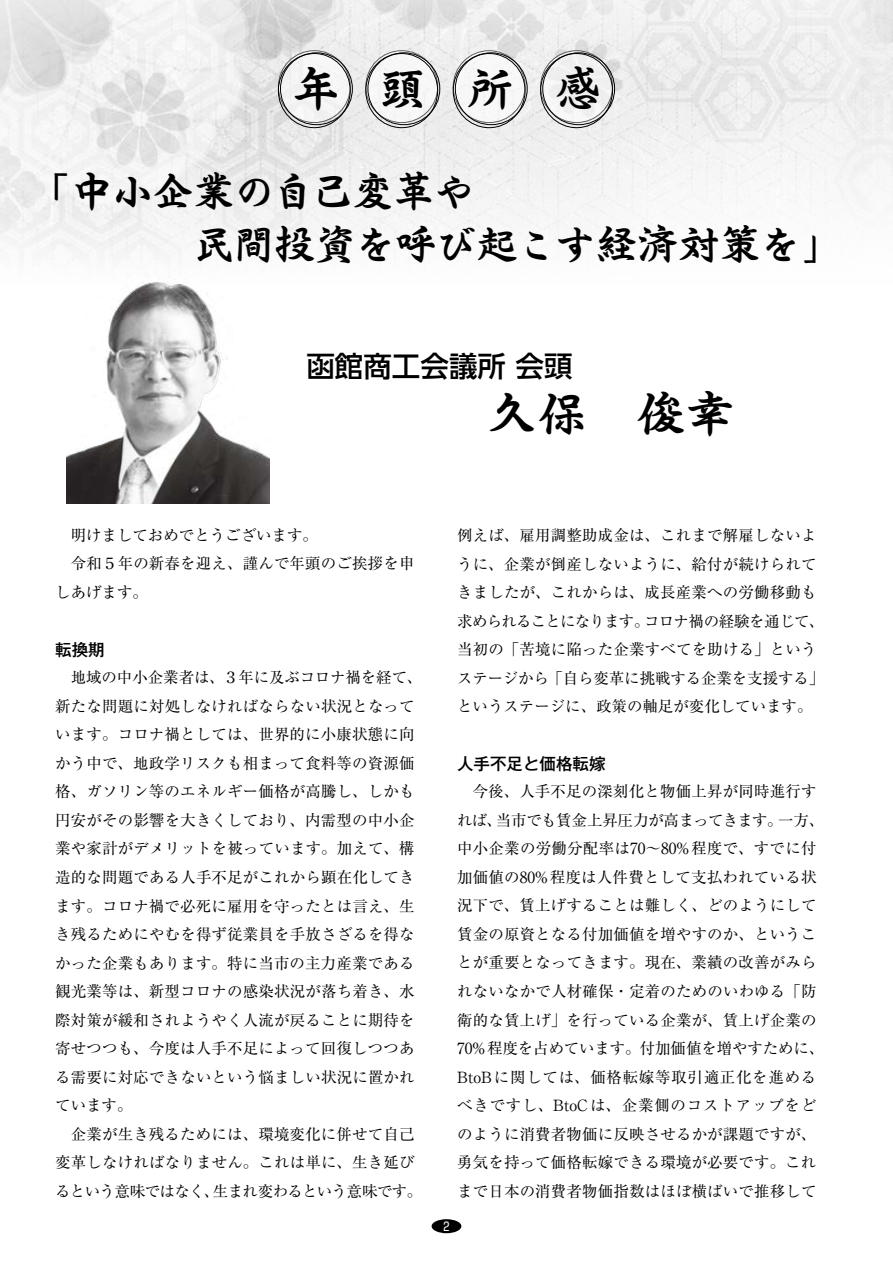
<style>
.page{position:relative;width:893px;height:1263px;background:#fff}
.page>*{position:absolute;margin:0;border:0;box-sizing:border-box;transform-origin:0 0}
.t1{font:700 49.5px "Ro Hagoromo Std";color:#000}
.t2{font:700 46.95px "Ro Hagoromo Std";color:#000}
.t3{font:700 42px/52.5px "Ro Hagoromo Std";letter-spacing:-.035em;color:#000}
.t4{font:500 28.5px "UD Shin Go Pro";color:#000}
.t5{font:500 16.5px "Gothic MB101 Pr 6 N";color:#000}
.t6{font:15.45px/28.5px "Ryumin Pro";letter-spacing:.01em;color:#000}
.t7{font:12px "Shin Go Pro";color:#fff}
</style>
<div class="page">
<img style="left:0;top:0;width:815px;height:83px">
<div style="left:0;top:83px;width:872px;height:258px;background:linear-gradient(to bottom,#e5e5e5,#fff)"></div>
<div style="left:432px;top:1219px;width:29px;height:14px;background:#000;border-radius:50%"></div>
<div style="left:288px;top:332px;width:303px;height:67px;background:#fff"></div>
<svg style="left:278px;top:51px;width:72px;height:72px;fill:#f5f5f5"></svg>
<div style="left:278px;top:53px;width:72px;height:75px;border:1px solid #000;border-radius:50%"></div>
<svg style="left:366px;top:51px;width:72px;height:72px"></svg>
<div style="left:366px;top:53px;width:72px;height:75px;border:1px solid #000;border-radius:50%"></div>
<svg style="left:453px;top:51px;width:72px;height:72px"></svg>
<div style="left:453px;top:53px;width:72px;height:75px;border:1px solid #000;border-radius:50%"></div>
<svg style="left:541px;top:51px;width:71px;height:72px;fill:#efefef"></svg>
<div style="left:540px;top:53px;width:73px;height:75px;border:1px solid #000;border-radius:50%"></div>
<img style="left:67px;top:270px;width:203px;height:234px">
<svg style="left:55px;top:260px;width:17px;height:1px"></svg>
<h2 class="t2" style="left:292px;top:53px;width:311px">年頭所感</h2>
<h3 class="t3" style="left:192px;top:165px;width:650px;text-indent:-161px">「中小企業の自己変革や<br>民間投資を呼び起こす経済対策を」</h3>
<h3 class="t4" style="left:306px;top:343px;width:267px">函館商工会議所 会頭</h3>
<h1 class="t1" style="left:488px;top:375px;width:249px">久保　俊幸</h1>
<p class="t6" style="left:71px;top:520px;width:249px">明けましておめでとうございます。</p>
<p class="t6" style="left:71px;top:548px;width:345px">令和５年の新春を迎え、謹んで年頭のご挨拶を申</p>
<p class="t6" style="left:55px;top:577px;width:94px">しあげます。</p>
<p class="t5" style="left:55px;top:636px;width:51px">転換期</p>
<p class="t6" style="left:55px;top:662px;width:369px;text-indent:15px">地域の中小企業者は、３年に及ぶコロナ禍を経て、新たな問題に対処しなければならない状況となっています。コロナ禍としては、世界的に小康状態に向かう中で、地政学リスクも相まって食料等の資源価格、ガソリン等のエネルギー価格が高騰し、しかも円安がその影響を大きくしており、内需型の中小企業や家計がデメリットを被っています。加えて、構造的な問題である人手不足がこれから顕在化してきます。コロナ禍で必死に雇用を守ったとは言え、生き残るためにやむを得ず従業員を手放さざるを得なかった企業もあります。特に当市の主力産業である観光業等は、新型コロナの感染状況が落ち着き、水際対策が緩和されようやく人流が戻ることに期待を寄せつつも、今度は人手不足によって回復しつつある需要に対応できないという悩ましい状況に置かれています。</p>
<p class="t6" style="left:55px;top:1118px;width:369px;text-align:center">企業が生き残るためには、環境変化に併せて自己<br>変革しなければなりません。これは単に、生き延びるという意味ではなく、生まれ変わるという意味です。</p>
<p class="t6" style="left:457px;top:520px;width:369px">例えば、雇用調整助成金は、これまで解雇しないように、企業が倒産しないように、給付が続けられてきましたが、これからは、成長産業への労働移動も求められることになります。コロナ禍の経験を通じて、当初の「苦境に陥った企業すべてを助ける」というステージから「自ら変革に挑戦する企業を支援する」というステージに、政策の軸足が変化しています。</p>
<p class="t5" style="left:457px;top:750px;width:150px">人手不足と価格転嫁</p>
<p class="t6" style="left:457px;top:776px;width:368px;text-align:center">今後、人手不足の深刻化と物価上昇が同時進行す<br>れば、当市でも賃金上昇圧力が高まってきます。一方、中小企業の労働分配率は70～80%程度で、すでに付加価値の80%程度は人件費として支払われている状況下で、賃上げすることは難しく、どのようにして賃金の原資となる付加価値を増やすのか、ということが重要となってきます。現在、業績の改善がみられないなかで人材確保・定着のためのいわゆる「防衛的な賃上げ」を行っている企業が、賃上げ企業の<br>70%程度を占めています。付加価値を増やすために、<br>BtoBに関しては、価格転嫁等取引適正化を進めるべきですし、BtoCは、企業側のコストアップをどのように消費者物価に反映させるかが課題ですが、勇気を持って価格転嫁できる環境が必要です。これまで日本の消費者物価指数はほぼ横ばいで推移して</p>
<p class="t7" style="left:443px;top:1216px;width:7px">2</p>
</div>
